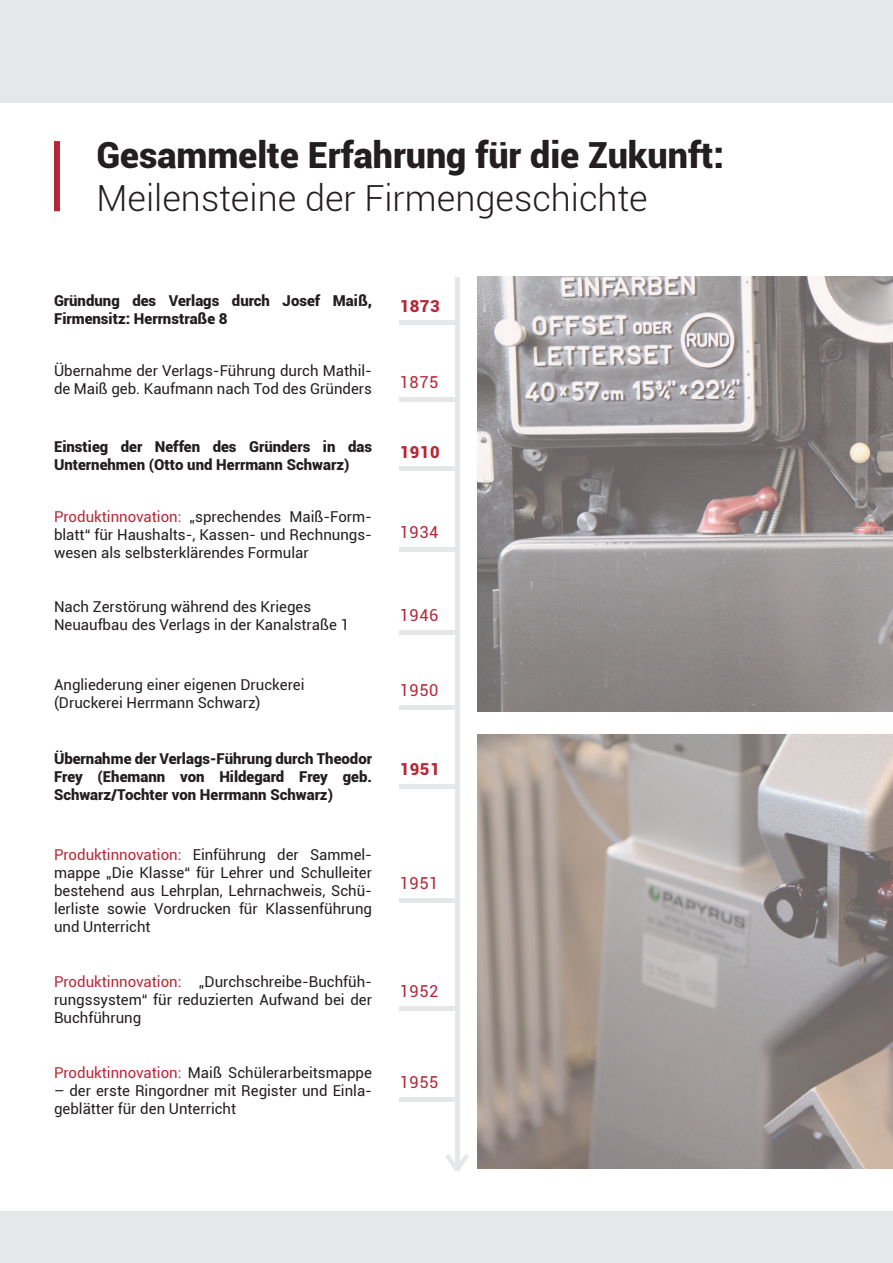
<style>
.page{position:relative;width:893px;height:1263px;background:#fff}
.page>*{position:absolute;margin:0;border:0;box-sizing:border-box;transform-origin:0 0}
.t1{font:900 36px "Roboto";color:#231f20}
.t2{font:300 36px "Roboto";color:#231f20}
.t3{font:16.5px "Roboto";letter-spacing:.03em;color:#b72837}
.t4{font:900 16.5px "Roboto";letter-spacing:.03em;color:#b72837}
.t5{font:15px/18px "Roboto";color:#231f20}
.t6{font:900 15px/18px "Roboto";color:#231f20}
.s1{color:#b72837}
</style>
<div class="page">
<div style="left:0;top:0;width:893px;height:102px;background:#e6e7e9"></div>
<div style="left:0;top:1212px;width:893px;height:51px;background:#e6e7e9"></div>
<hr style="left:455px;top:277px;width:4px;height:893px;background:#e6e7e9">
<hr style="left:400px;top:321px;width:55px;height:4px;background:#e6e7e9">
<hr style="left:400px;top:397px;width:55px;height:4px;background:#e6e7e9">
<hr style="left:400px;top:467px;width:55px;height:4px;background:#e6e7e9">
<hr style="left:400px;top:547px;width:55px;height:4px;background:#e6e7e9">
<hr style="left:400px;top:630px;width:55px;height:4px;background:#e6e7e9">
<div style="left:400px;top:705px;width:55px;height:5px;background:#e6e7e9"></div>
<hr style="left:400px;top:784px;width:55px;height:4px;background:#e6e7e9">
<hr style="left:400px;top:898px;width:55px;height:4px;background:#e6e7e9">
<svg style="left:445px;top:1154px;width:24px;height:16px"></svg>
<div style="left:54px;top:141px;width:6px;height:70px;background:#b72837"></div>
<hr style="left:400px;top:1006px;width:55px;height:4px;background:#e6e7e9">
<hr style="left:400px;top:1097px;width:55px;height:4px;background:#e6e7e9">
<svg style="left:477px;top:276px;width:416px;height:893px;background:#a29b9a"></svg>
<h1 class="t1" style="left:97px;top:130px;width:629px">Gesammelte Erfahrung für die Zukunft:</h1>
<h1 class="t2" style="left:97px;top:173px;width:553px">Meilensteine der Firmengeschichte</h1>
<p class="t6" style="left:54px;top:291px;width:320px">Gründung des Verlags durch Josef Maiß,<br>Firmensitz: Herrnstraße 8</p>
<p class="t4" style="left:400px;top:294px;width:41px">1873</p>
<p class="t5" style="left:54px;top:361px;width:320px">Übernahme der Verlags-Führung durch Mathil&shy;de Maiß geb. Kaufmann nach Tod des Gründers</p>
<p class="t3" style="left:400px;top:371px;width:40px">1875</p>
<p class="t6" style="left:54px;top:437px;width:320px">Einstieg der Neffen des Gründers in das<br>Unternehmen (Otto und Herrmann Schwarz)</p>
<p class="t4" style="left:400px;top:440px;width:41px">1910</p>
<p class="t5" style="left:54px;top:507px;width:320px;text-align:justify"><span class="s1">Produktinnovation:</span> „sprechendes Maiß-Form&shy;blatt“ für Haushalts-, Kassen- und Rechnungs&shy;wesen als selbsterklärendes Formular</p>
<p class="t3" style="left:400px;top:521px;width:40px">1934</p>
<p class="t5" style="left:54px;top:597px;width:297px">Nach Zerstörung während des Krieges<br>Neuaufbau des Verlags in der Kanalstraße 1</p>
<p class="t3" style="left:400px;top:603px;width:40px">1946</p>
<p class="t5" style="left:54px;top:675px;width:252px">Angliederung einer eigenen Druckerei (Druckerei Herrmann Schwarz)</p>
<p class="t3" style="left:400px;top:679px;width:40px">1950</p>
<p class="t6" style="left:54px;top:749px;width:320px;text-align:justify">Übernahme der Verlags-Führung durch Theodor Frey (Ehemann von Hildegard Frey geb.<br>Schwarz/Tochter von Herrmann Schwarz)</p>
<p class="t4" style="left:400px;top:757px;width:41px">1951</p>
<p class="t5" style="left:54px;top:845px;width:320px;text-align:justify"><span class="s1">Produktinnovation:</span> Einführung der Sammel&shy;mappe „Die Klasse“ für Lehrer und Schulleiter bestehend aus Lehrplan, Lehrnachweis, Schü&shy;lerliste sowie Vordrucken für Klassenführung und Unterricht</p>
<p class="t3" style="left:400px;top:872px;width:40px">1951</p>
<p class="t5" style="left:54px;top:972px;width:320px;text-align:justify"><span class="s1">Produktinnovation:</span> „Durchschreibe-Buchfüh&shy;rungssystem“ für reduzierten Aufwand bei der Buchführung</p>
<p class="t3" style="left:400px;top:979px;width:40px">1952</p>
<p class="t5" style="left:54px;top:1063px;width:319px"><span class="s1">Produktinnovation:</span> Maiß Schülerarbeitsmappe</p>
<p class="t5" style="left:54px;top:1081px;width:320px">– der erste Ringordner mit Register und Einla&shy;geblätter für den Unterricht</p>
<p class="t3" style="left:400px;top:1071px;width:40px">1955</p>
</div>
